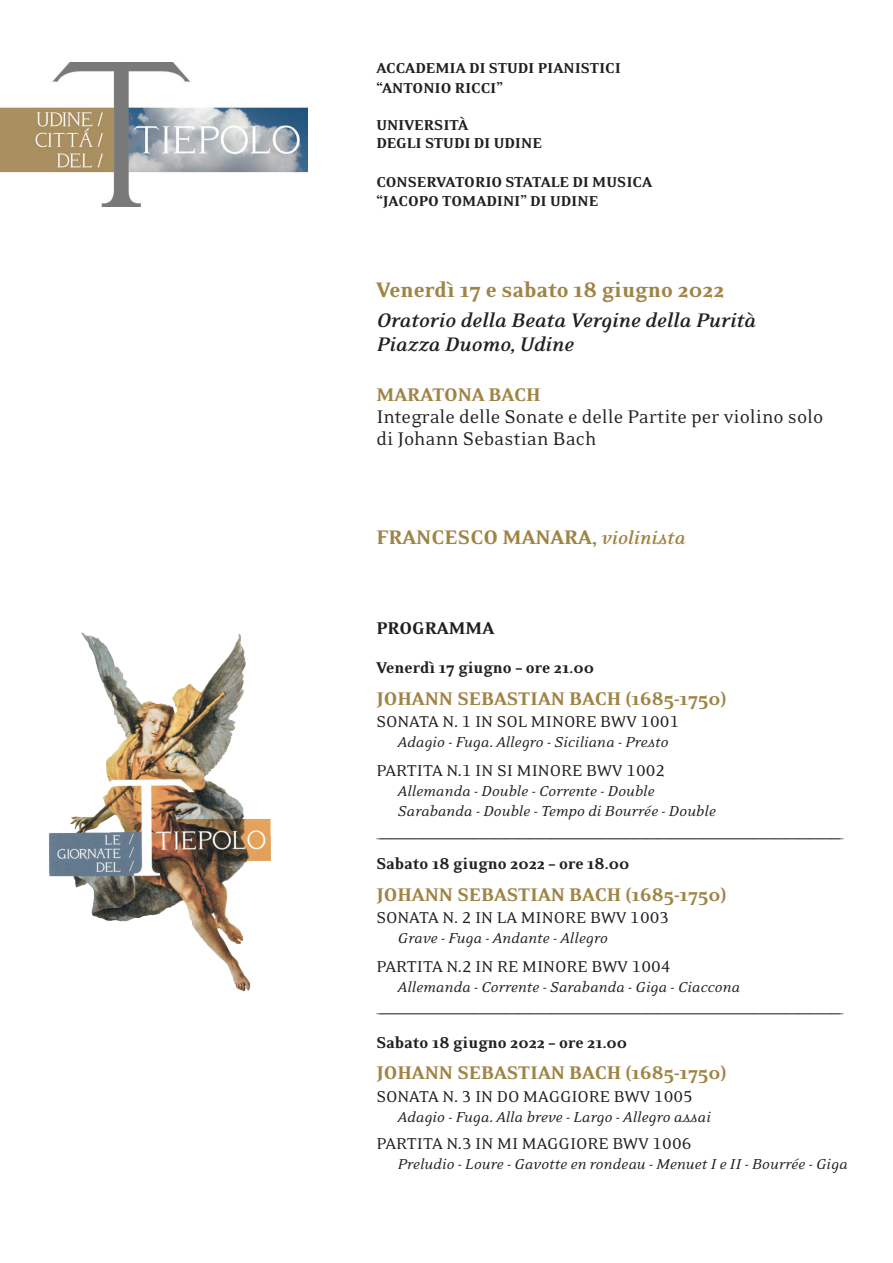
<style>
.page{position:relative;width:893px;height:1263px;background:#fff}
.page>*{position:absolute;margin:0;border:0;box-sizing:border-box;transform-origin:0 0}
.t1{font:900 24px "Eidetic Neo OT";color:#9f8445}
.t2{font:italic 700 22.5px "Eidetic Neo OT";color:#231f20}
.t3{font:900 22.5px "Eidetic Neo OT";color:#9f8445}
.t4{font:900 21px "Eidetic Neo OT";color:#9f8445}
.t5{font:21px/22.2px "Eidetic Neo OT";color:#231f20}
.t6{font:900 19.5px "Eidetic Neo OT";color:#231f20}
.t7{font:18px "Eidetic Neo OT";color:#231f20}
.t8{font:900 18px "Eidetic Neo OT";color:#231f20}
.t9{font:italic 16.5px "Eidetic Neo OT";color:#231f20}
.t10{font:900 16.5px "Eidetic Neo OT";color:#231f20}
.s1{font-weight:700;font-style:italic;font-size:21px}
</style>
<div class="page">
<img style="left:0;top:63px;width:307px;height:143px">
<img style="left:49px;top:632px;width:222px;height:360px">
<p class="t10" style="left:376px;top:60px;width:246px">ACCADEMIA DI STUDI PIANISTICI</p>
<p class="t10" style="left:376px;top:79px;width:128px">“ANTONIO RICCI”</p>
<p class="t10" style="left:376px;top:117px;width:93px">UNIVERSITÀ</p>
<p class="t10" style="left:376px;top:135px;width:167px">DEGLI STUDI DI UDINE</p>
<p class="t10" style="left:376px;top:173px;width:277px">CONSERVATORIO STATALE DI MUSICA</p>
<p class="t10" style="left:376px;top:193px;width:223px">“JACOPO TOMADINI” DI UDINE</p>
<p class="t1" style="left:376px;top:277px;width:349px">Venerdì 17 e sabato 18 giugno 2022</p>
<p class="t2" style="left:376px;top:308px;width:381px">Oratorio della Beata Vergine della Purità</p>
<p class="t2" style="left:376px;top:332px;width:199px">Piazza Duomo, Udine</p>
<p class="t4" style="left:376px;top:384px;width:166px">MARATONA BACH</p>
<p class="t5" style="left:376px;top:406px;width:448px">Integrale delle Sonate e delle Partite per violino solo di Johann Sebastian Bach</p>
<p class="t3" style="left:376px;top:526px;width:310px">FRANCESCO MANARA, <span class="s1">violinista</span></p>
<p class="t6" style="left:376px;top:618px;width:119px">PROGRAMMA</p>
<p class="t8" style="left:376px;top:658px;width:219px">Venerdì 17 giugno – ore 21.00</p>
<p class="t4" style="left:376px;top:688px;width:352px">JOHANN SEBASTIAN BACH (1685-1750)</p>
<p class="t7" style="left:376px;top:713px;width:305px">SONATA N. 1 IN SOL MINORE BWV 1001</p>
<p class="t9" style="left:398px;top:734px;width:272px">Adagio - Fuga. Allegro - Siciliana - Presto</p>
<p class="t7" style="left:376px;top:762px;width:290px">PARTITA N.1 IN SI MINORE BWV 1002</p>
<p class="t9" style="left:398px;top:783px;width:258px">Allemanda - Double - Corrente - Double</p>
<p class="t9" style="left:398px;top:802px;width:320px">Sarabanda - Double - Tempo di Bourrée - Double</p>
<p class="t7" style="left:376px;top:823px;width:469px">_______________________________________________________________________________________________________________________________________________________________</p>
<p class="t8" style="left:376px;top:854px;width:255px">Sabato 18 giugno 2022 – ore 18.00</p>
<p class="t4" style="left:376px;top:883px;width:352px">JOHANN SEBASTIAN BACH (1685-1750)</p>
<p class="t7" style="left:376px;top:908px;width:294px">SONATA N. 2 IN LA MINORE BWV 1003</p>
<p class="t9" style="left:398px;top:929px;width:212px">Grave - Fuga - Andante - Allegro</p>
<p class="t7" style="left:376px;top:957px;width:296px">PARTITA N.2 IN RE MINORE BWV 1004</p>
<p class="t9" style="left:398px;top:978px;width:344px">Allemanda - Corrente - Sarabanda - Giga - Ciaccona</p>
<p class="t7" style="left:376px;top:999px;width:469px">_______________________________________________________________________________________________________________________________________________________________</p>
<p class="t8" style="left:376px;top:1033px;width:252px">Sabato 18 giugno 2022 – ore 21.00</p>
<p class="t4" style="left:376px;top:1062px;width:352px">JOHANN SEBASTIAN BACH (1685-1750)</p>
<p class="t7" style="left:376px;top:1087px;width:318px">SONATA N. 3 IN DO MAGGIORE BWV 1005</p>
<p class="t9" style="left:398px;top:1108px;width:315px">Adagio - Fuga. Alla breve - Largo - Allegro assai</p>
<p class="t7" style="left:376px;top:1134px;width:317px">PARTITA N.3 IN MI MAGGIORE BWV 1006</p>
<p class="t9" style="left:398px;top:1155px;width:451px">Preludio - Loure - Gavotte en rondeau - Menuet I e II - Bourrée - Giga</p>
</div>
